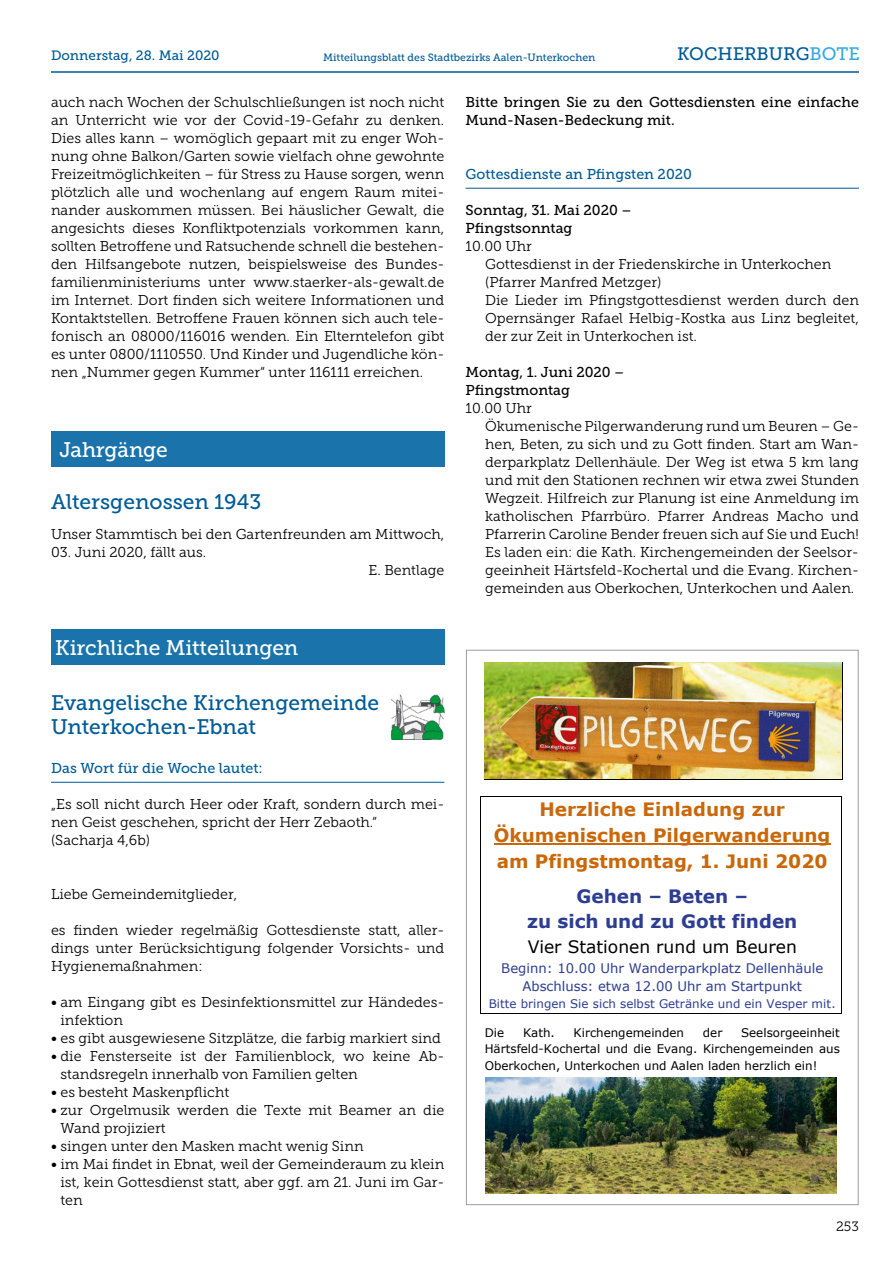
<style>
.page{position:relative;width:893px;height:1263px;background:#fff}
.page>*{position:absolute;margin:0;border:0;box-sizing:border-box;transform-origin:0 0}
.t1{font:21px/24px "Museo Slab 500";color:#005b97}
.t2{font:21px "Museo Slab 500";letter-spacing:-.01em;color:#fff}
.t3{font:700 18.45px/25.8px "Verdana";color:#c9680b;text-align:center}
.t4{font:700 18.45px/25.8px "Verdana";color:#2d3d91;text-align:center}
.t5{font:18px "Museo Slab 500";color:#005b97}
.t6{font:17.1px "Verdana";color:#000}
.t7{font:14.25px/18px "Museo Slab 300";color:#000}
.t8{font:14.25px/18px "Museo Slab 500";color:#000}
.t9{font:14.25px "Museo Slab 500";color:#005b97}
.t10{font:13.5px "Museo Slab 500";color:#005b97}
.t11{font:13.5px "Museo Slab 300";color:#000}
.t12{font:13.2px/18.5px "Verdana";color:#2d3d91;text-align:center}
.t13{font:11.85px/16.6px "Verdana";color:#000;text-align:justify}
.t14{font:11.85px "Verdana";color:#2d3d91}
.t15{font:10.5px "Museo Slab 500";color:#005b97}
.s1{color:#36a9e1}
.s2{font-family:"Museo Slab 500"}
</style>
<div class="page">
<hr style="left:51px;top:71px;width:808px;height:2px;background:#005b97">
<hr style="left:51px;top:782px;width:393px;height:1px;background:#005b97">
<hr style="left:466px;top:188px;width:393px;height:1px;background:#005b97">
<hr style="left:485px;top:662px;width:358px;height:1px;background:#000">
<hr style="left:842px;top:663px;width:1px;height:116px;background:#000">
<hr style="left:485px;top:779px;width:358px;height:1px;background:#000">
<hr style="left:480px;top:796px;width:361px;height:1px;background:#000">
<hr style="left:494px;top:843px;width:337px;height:2px;background:#c9680b">
<hr style="left:480px;top:1013px;width:361px;height:1px;background:#000">
<svg style="left:480px;top:797px;width:1px;height:216px"></svg>
<svg style="left:841px;top:797px;width:1px;height:216px"></svg>
<img style="left:485px;top:664px;width:356px;height:115px">
<svg style="left:485px;top:663px;width:356px;height:1px"></svg>
<img style="left:485px;top:1078px;width:351px;height:116px">
<div style="left:51px;top:431px;width:393px;height:36px;background:#1a74ab"></div>
<div style="left:51px;top:629px;width:393px;height:36px;background:#1a74ab"></div>
<img style="left:390px;top:694px;width:54px;height:46px">
<p class="t10" style="left:51px;top:48px;width:170px">Donnerstag, 28. Mai 2020</p>
<p class="t15" style="left:323px;top:51px;width:274px">Mitteilungsblatt des Stadtbezirks Aalen-Unterkochen</p>
<p class="t5" style="left:677px;top:44px;width:184px">KOCHERBURG<span class="s1">BOTE</span></p>
<p class="t7" style="left:51px;top:93px;width:395px;text-align:justify">auch nach Wochen der Schulschließungen ist noch nicht an Unterricht wie vor der Covid-19-Gefahr zu denken.<br>Dies alles kann – womöglich gepaart mit zu enger Woh&shy;nung ohne Balkon/Garten sowie vielfach ohne gewohnte Freizeitmöglichkeiten – für Stress zu Hause sorgen, wenn plötzlich alle und wochenlang auf engem Raum mitei&shy;nander auskommen müssen. Bei häuslicher Gewalt, die angesichts dieses Konfliktpotenzials vorkommen kann, sollten Betroffene und Ratsuchende schnell die bestehen&shy;den Hilfsangebote nutzen, beispielsweise des Bundes&shy;familienministeriums unter www.staerker-als-gewalt.de im Internet. Dort finden sich weitere Informationen und Kontaktstellen. Betroffene Frauen können sich auch tele&shy;fonisch an 08000/116016 wenden. Ein Elterntelefon gibt es unter 0800/1110550. Und Kinder und Jugendliche kön&shy;nen „Nummer gegen Kummer“ unter 116111 erreichen.</p>
<h1 class="t2" style="left:60px;top:438px;width:110px">Jahrgänge</h1>
<h1 class="t1" style="left:51px;top:490px;width:212px">Altersgenossen 1943</h1>
<p class="t7" style="left:51px;top:525px;width:395px">Unser Stammtisch bei den Gartenfreunden am Mittwoch,</p>
<p class="t7" style="left:51px;top:543px;width:157px">03. Juni 2020, fällt aus.</p>
<p class="t7" style="left:368px;top:561px;width:77px">E. Bentlage</p>
<h1 class="t2" style="left:55px;top:636px;width:245px">Kirchliche Mitteilungen</h1>
<h1 class="t1" style="left:51px;top:691px;width:330px">Evangelische Kirchengemeinde<br>Unterkochen-Ebnat</h1>
<p class="t9" style="left:51px;top:760px;width:213px">Das Wort für die Woche lautet:</p>
<p class="t7" style="left:51px;top:795px;width:395px">„Es soll nicht durch Heer oder Kraft, sondern durch mei&shy;nen Geist geschehen, spricht der Herr Zebaoth.“<br>(Sacharja 4,6b)</p>
<p class="t7" style="left:51px;top:885px;width:188px">Liebe Gemeindemitglieder,</p>
<p class="t7" style="left:51px;top:921px;width:395px;text-align:justify">es finden wieder regelmäßig Gottesdienste statt, aller&shy;dings unter Berücksichtigung folgender Vorsichts- und Hygienemaßnahmen:</p>
<p class="t7" style="left:60px;top:993px;width:385px;text-indent:-9px"><span class="s2">•</span> am Eingang gibt es Desinfektionsmittel zur Händedes&shy;infektion</p>
<p class="t7" style="left:51px;top:1029px;width:391px"><span class="s2">•</span> es gibt ausgewiesene Sitzplätze, die farbig markiert sind</p>
<p class="t7" style="left:60px;top:1047px;width:385px;text-indent:-9px"><span class="s2">•</span> die Fensterseite ist der Familienblock, wo keine Ab&shy;standsregeln innerhalb von Familien gelten</p>
<p class="t7" style="left:51px;top:1083px;width:180px"><span class="s2">•</span> es besteht Maskenpflicht</p>
<p class="t7" style="left:60px;top:1101px;width:385px;text-indent:-9px"><span class="s2">•</span> zur Orgelmusik werden die Texte mit Beamer an die<br>Wand projiziert</p>
<p class="t7" style="left:51px;top:1137px;width:314px"><span class="s2">•</span> singen unter den Masken macht wenig Sinn</p>
<p class="t7" style="left:60px;top:1155px;width:385px;text-align:justify;text-indent:-9px"><span class="s2">•</span> im Mai findet in Ebnat, weil der Gemeinderaum zu klein ist, kein Gottesdienst statt, aber ggf. am 21. Juni im Gar&shy;ten</p>
<p class="t8" style="left:466px;top:93px;width:395px">Bitte bringen Sie zu den Gottesdiensten eine einfache<br>Mund-Nasen-Bedeckung mit.</p>
<p class="t9" style="left:466px;top:166px;width:228px">Gottesdienste an Pfingsten 2020</p>
<p class="t8" style="left:466px;top:201px;width:168px">Sonntag, 31. Mai 2020 –<br>Pfingstsonntag</p>
<p class="t7" style="left:485px;top:237px;width:375px;text-indent:-19px">10.00 Uhr<br>Gottesdienst in der Friedenskirche in Unterkochen (Pfarrer Manfred Metzger)<br>Die Lieder im Pfingstgottesdienst werden durch den Opernsänger Rafael Helbig-Kostka aus Linz begleitet, der zur Zeit in Unterkochen ist.</p>
<p class="t8" style="left:466px;top:363px;width:160px">Montag, 1. Juni 2020 –<br>Pfingstmontag</p>
<p class="t7" style="left:485px;top:399px;width:375px;text-indent:-19px">10.00 Uhr<br>Ökumenische Pilgerwanderung rund um Beuren – Ge&shy;hen, Beten, zu sich und zu Gott finden. Start am Wan&shy;derparkplatz Dellenhäule. Der Weg ist etwa 5 km lang und mit den Stationen rechnen wir etwa zwei Stunden Wegzeit. Hilfreich zur Planung ist eine Anmeldung im katholischen Pfarrbüro. Pfarrer Andreas Macho und Pfarrerin Caroline Bender freuen sich auf Sie und Euch!<br>Es laden ein: die Kath. Kirchengemeinden der Seelsor&shy;geeinheit Härtsfeld-Kochertal und die Evang. Kirchen&shy;gemeinden aus Oberkochen, Unterkochen und Aalen.</p>
<p class="t3" style="left:494px;top:796px;width:338px">Herzliche Einladung zur<br>Ökumenischen Pilgerwanderung am Pfingstmontag, 1. Juni 2020</p>
<p class="t4" style="left:527px;top:882px;width:272px">Gehen – Beten –<br>zu sich und zu Gott finden</p>
<p class="t6" style="left:528px;top:935px;width:271px">Vier Stationen rund um Beuren</p>
<p class="t12" style="left:501px;top:959px;width:323px">Beginn: 10.00 Uhr Wanderparkplatz Dellenhäule<br>Abschluss: etwa 12.00 Uhr am Startpunkt</p>
<p class="t14" style="left:489px;top:996px;width:348px">Bitte bringen Sie sich selbst Getränke und ein Vesper mit.</p>
<p class="t13" style="left:485px;top:1024px;width:21px">Die</p>
<p class="t13" style="left:523px;top:1024px;width:33px">Kath.</p>
<p class="t13" style="left:573px;top:1024px;width:112px">Kirchengemeinden</p>
<p class="t13" style="left:703px;top:1024px;width:21px">der</p>
<p class="t13" style="left:485px;top:1024px;width:357px;text-indent:256px">Seelsorgeeinheit Härtsfeld-Kochertal und die Evang. Kirchengemeinden aus Oberkochen, Unterkochen und Aalen laden herzlich ein!</p>
<p class="t11" style="left:836px;top:1218px;width:24px">253</p>
</div>
